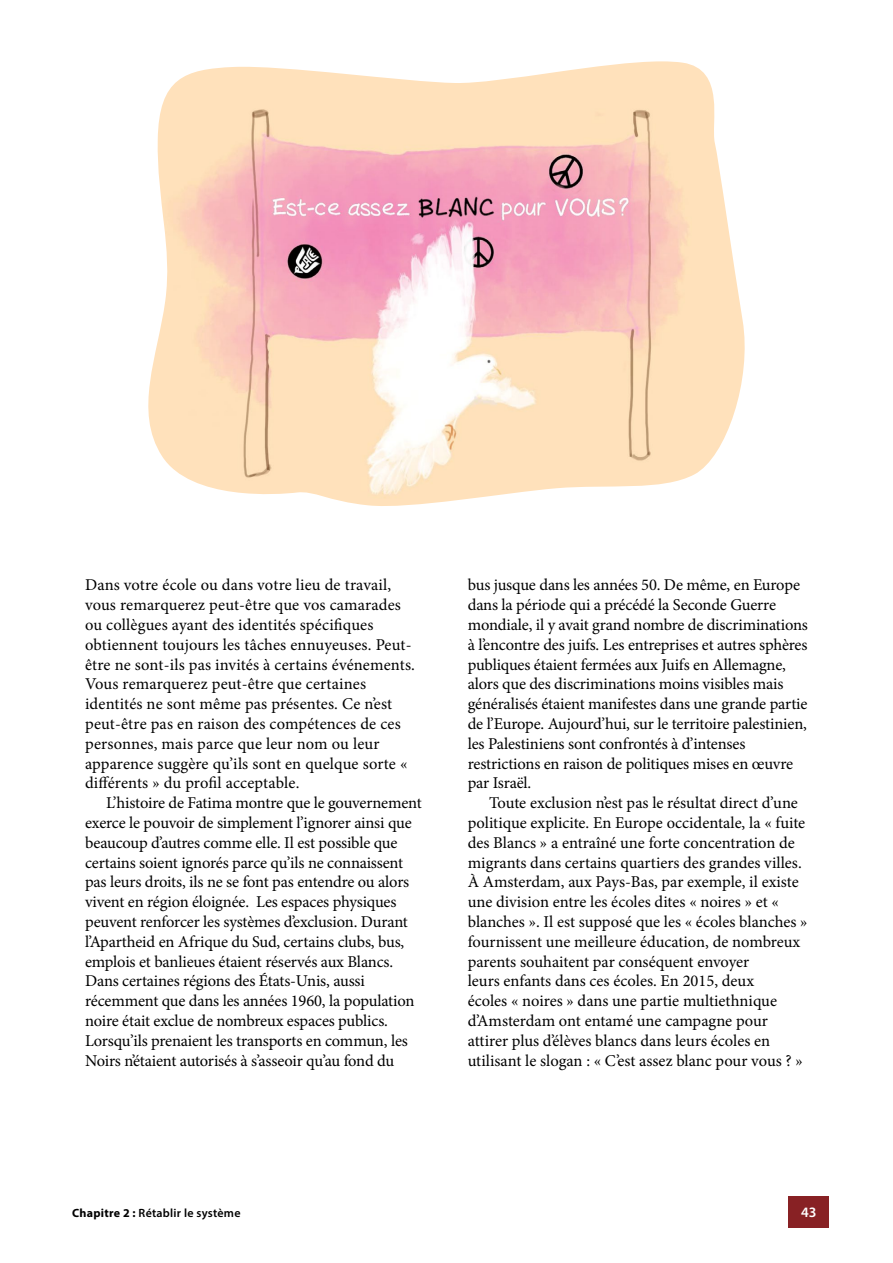
<style>
.page{position:relative;width:893px;height:1263px;background:#fff}
.page>*{position:absolute;margin:0;border:0;box-sizing:border-box;transform-origin:0 0}
.body-copy-indent-5{font:16.5px/19.8px "Minion Pro";letter-spacing:-.01em;color:#000}
.body-copy-5{font:16.5px/19.8px "Minion Pro";letter-spacing:.01em;color:#000}
.t1{font:600 14.4px "Myriad Pro";color:#fff}
.t2{font:600 12px "Myriad Pro";letter-spacing:.02em;color:#000}
.s1{font-weight:700}
</style>
<div class="page">
<img style="left:148px;top:61px;width:597px;height:445px">
<div style="left:788px;top:1196px;width:41px;height:32px;background:#882124"></div>
<p class="body-copy-5" style="left:85px;top:575px;width:331px">Dans votre école ou dans votre lieu de travail, vous remarquerez peut-être que vos camarades ou collègues ayant des identités spécifiques obtiennent toujours les tâches ennuyeuses. Peut&shy;être ne sont-ils pas invités à certains événements.<br>Vous remarquerez peut-être que certaines identités ne sont même pas présentes. Ce n’est peut-être pas en raison des compétences de ces personnes, mais parce que leur nom ou leur apparence suggère qu’ils sont en quelque sorte « différents » du profil acceptable.</p>
<p class="body-copy-indent-5" style="left:85px;top:793px;width:338px;text-indent:21px">L’histoire de Fatima montre que le gouvernement exerce le pouvoir de simplement l’ignorer ainsi que beaucoup d’autres comme elle. Il est possible que certains soient ignorés parce qu’ils ne connaissent pas leurs droits, ils ne se font pas entendre ou alors vivent en région éloignée. Les espaces physiques peuvent renforcer les systèmes d’exclusion. Durant l’Apartheid en Afrique du Sud, certains clubs, bus, emplois et banlieues étaient réservés aux Blancs.<br>Dans certaines régions des États-Unis, aussi récemment que dans les années 1960, la population noire était exclue de nombreux espaces publics.<br>Lorsqu’ils prenaient les transports en commun, les Noirs n’étaient autorisés à s’asseoir qu’au fond du</p>
<p class="body-copy-indent-5" style="left:468px;top:575px;width:342px">bus jusque dans les années 50. De même, en Europe dans la période qui a précédé la Seconde Guerre mondiale, il y avait grand nombre de discriminations à l’encontre des juifs. Les entreprises et autres sphères publiques étaient fermées aux Juifs en Allemagne, alors que des discriminations moins visibles mais généralisés étaient manifestes dans une grande partie de l’Europe. Aujourd’hui, sur le territoire palestinien, les Palestiniens sont confrontés à d’intenses restrictions en raison de politiques mises en œuvre par Israël.</p>
<p class="body-copy-indent-5" style="left:468px;top:793px;width:341px;text-indent:21px">Toute exclusion n’est pas le résultat direct d’une politique explicite. En Europe occidentale, la « fuite des Blancs » a entraîné une forte concentration de migrants dans certains quartiers des grandes villes.<br>À Amsterdam, aux Pays-Bas, par exemple, il existe une division entre les écoles dites « noires » et « blanches ». Il est supposé que les « écoles blanches » fournissent une meilleure éducation, de nombreux parents souhaitent par conséquent envoyer<br>leurs enfants dans ces écoles. En 2015, deux<br>écoles « noires » dans une partie multiethnique d’Amsterdam ont entamé une campagne pour attirer plus d’élèves blancs dans leurs écoles en utilisant le slogan : « C’est assez blanc pour vous ? »</p>
<p class="t2" style="left:72px;top:1205px;width:170px"><span class="s1">Chapitre 2 :</span> Rétablir le système</p>
<p class="t1" style="left:801px;top:1203px;width:17px">43</p>
</div>
